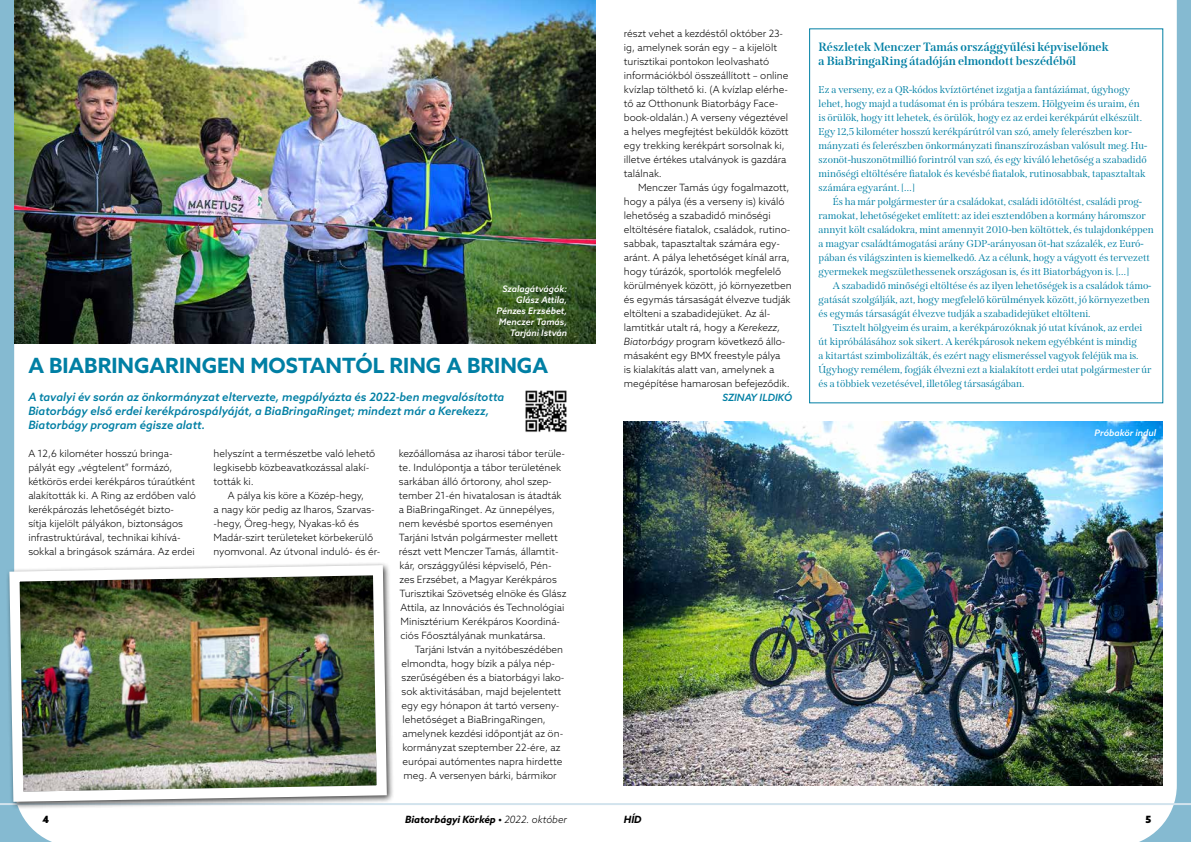
<style>
.page{position:relative;width:1191px;height:842px;background:#fff}
.page>*{position:absolute;margin:0;border:0;box-sizing:border-box;transform-origin:0 0}
.t1{font:700 21px "Azo Sans";color:#007fa4}
.t2{font:700 12px/14px "Span";color:#007fa4}
.t3{font:italic 500 11.5px/14px "Azo Sans";color:#007fa4}
.t4{font:300 10px/14px "Azo Sans";color:#000}
.t5{font:10px/14px "Span";color:#007fa4}
.t6{font:italic 700 10px "Azo Sans";color:#000}
.t7{font:italic 500 10px "Azo Sans";color:#007fa4}
.t8{font:900 10px "Azo Sans";color:#000}
.t9{font:italic 500 9px/11px "Azo Sans";color:#fff;text-align:right}
.s1{font-style:italic}
.s2{font-weight:300}
</style>
<div class="page">
<svg style="left:0;top:0;width:76px;height:842px"></svg>
<svg style="left:1115px;top:0;width:76px;height:842px"></svg>
<hr style="left:0;top:803px;width:1191px;height:2px;background:#d2e3ed">
<img style="left:14px;top:0;width:581px;height:343px">
<img style="left:4px;top:560px;width:388px;height:247px">
<img style="left:624px;top:422px;width:538px;height:363px">
<img style="left:525px;top:390px;width:42px;height:42px">
<p class="t9" style="left:496px;top:284px;width:72px">Szalagátvágók:<br>Glász Attila,<br>Pénzes Erzsébet,<br>Menczer Tamás,<br>Tarjáni István</p>
<h1 class="t1" style="left:28px;top:351px;width:521px">A BIABRINGARINGEN MOSTANTÓL RING A BRINGA</h1>
<p class="t3" style="left:28px;top:390px;width:477px">A tavalyi év során az önkormányzat eltervezte, megpályázta és 2022-ben megvalósította<br>Biatorbágy első erdei kerékpárospályáját, a BiaBringaRinget; mindezt már a Kerekezz,<br>Biatorbágy program égisze alatt.</p>
<p class="t4" style="left:28px;top:446px;width:169px">A 12,6 kilométer hosszú bringa&shy;pályát egy „végtelent” formázó, kétkörös erdei kerékpáros túraútként alakították ki. A Ring az erdőben való kerékpározás lehetőségét bizto-<br>sítja kijelölt pályákon, biztonságos infrastruktúrával, technikai kihívá&shy;sokkal a bringások számára. Az erdei</p>
<p class="t4" style="left:214px;top:446px;width:163px">helyszínt a természetbe való lehető legkisebb közbeavatkozással alakí&shy;tották ki.</p>
<p class="t4" style="left:399px;top:446px;width:169px">kezőállomása az iharosi tábor terüle&shy;te. Indulópontja a tábor területének sarkában álló őrtorony, ahol szep&shy;tember 21-én hivatalosan is átadták a BiaBringaRinget. Az ünnepélyes, nem kevésbé sportos eseményen Tarjáni István polgármester mellett részt vett Menczer Tamás, államtit&shy;kár, országgyűlési képviselő, Pén&shy;zes Erzsébet, a Magyar Kerékpáros Turisztikai Szövetség elnöke és Glász Attila, az Innovációs és Technológiai Minisztérium Kerékpáros Koordiná&shy;ciós Főosztályának munkatársa.</p>
<p class="t4" style="left:401px;top:642px;width:164px;text-indent:13px">Tarjáni István a nyitóbeszédében elmondta, hogy bízik a pálya nép&shy;szerűségében és a biatorbágyi lako&shy;sok aktivitásában, majd bejelentett egy egy hónapon át tartó verseny&shy;lehetőséget a BiaBringaRingen, amelynek kezdési időpontját az ön&shy;kormányzat szeptember 22-ére, az európai autómentes napra hirdette meg. A versenyen bárki, bármikor</p>
<p class="t4" style="left:214px;top:488px;width:168px;text-indent:14px">A pálya kis köre a Közép-hegy,<br>a nagy kör pedig az Iharos, Szarvas--hegy, Öreg-hegy, Nyakas-kő és Madár-szirt területeket körbekerülő nyomvonal. Az útvonal induló- és ér-</p>
<p class="t4" style="left:624px;top:26px;width:166px">részt vehet a kezdéstől október 23- ig, amelynek során egy – a kijelölt turisztikai pontokon leolvasható információkból összeállított – online kvízlap tölthető ki. (A kvízlap elérhe&shy;tő az Otthonunk Biatorbágy Face&shy;book-oldalán.) A verseny végeztével a helyes megfejtést beküldők között egy trekking kerékpárt sorsolnak ki, illetve értékes utalványok is gazdára találnak.</p>
<p class="t4" style="left:624px;top:180px;width:169px;text-indent:14px">Menczer Tamás úgy fogalmazott, hogy a pálya (és a verseny is) kiváló lehetőség a szabadidő minőségi eltöltésére fiatalok, családok, rutino&shy;sabbak, tapasztaltak számára egy&shy;aránt. A pálya lehetőséget kínál arra, hogy túrázók, sportolók megfelelő körülmények között, jó környezetben és egymás társaságát élvezve tudják eltölteni a szabadidejüket. Az ál&shy;lamtitkár utalt rá, hogy a <span class="s1">Kerekezz, Biatorbágy</span> program következő állo&shy;másaként egy BMX freestyle pálya<br>is kialakítás alatt van, amelynek a megépítése hamarosan befejeződik.</p>
<p class="t7" style="left:722px;top:391px;width:71px">SZINAY ILDIKÓ</p>
<p class="t2" style="left:818px;top:40px;width:291px">Részletek Menczer Tamás országgyűlési képviselőnek a BiaBringaRing átadóján elmondott beszédéből</p>
<p class="t5" style="left:818px;top:83px;width:330px">Ez a verseny, ez a QR-kódos kvíztörténet izgatja a fantáziámat, úgyhogy lehet, hogy majd a tudásomat én is próbára teszem. Hölgyeim és uraim, én is örülök, hogy itt lehetek, és örülök, hogy ez az erdei kerékpárút elkészült.<br>Egy 12,5 kilométer hosszú kerékpárútról van szó, amely felerészben kor&shy;mányzati és felerészben önkormányzati finanszírozásban valósult meg. Hu&shy;szonöt-huszonötmillió forintról van szó, és egy kiváló lehetőség a szabadidő minőségi eltöltésére fiatalok és kevésbé fiatalok, rutinosabbak, tapasztaltak számára egyaránt. […]</p>
<p class="t5" style="left:818px;top:195px;width:337px;text-indent:14px">És ha már polgármester úr a családokat, családi időtöltést, családi prog&shy;ramokat, lehetőségeket említett: az idei esztendőben a kormány háromszor annyit költ családokra, mint amennyit 2010-ben költöttek, és tulajdonképpen a magyar családtámogatási arány GDP-arányosan öt-hat százalék, ez Euró&shy;pában és világszinten is kiemelkedő. Az a célunk, hogy a vágyott és tervezett gyermekek megszülethessenek országosan is, és itt Biatorbágyon is. […]</p>
<p class="t5" style="left:818px;top:279px;width:334px;text-indent:14px">A szabadidő minőségi eltöltése és az ilyen lehetőségek is a családok támo&shy;gatását szolgálják, azt, hogy megfelelő körülmények között, jó környezetben és egymás társaságát élvezve tudják a szabadidejüket eltölteni.</p>
<p class="t5" style="left:818px;top:321px;width:334px;text-indent:14px">Tisztelt hölgyeim és uraim, a kerékpározóknak jó utat kívánok, az erdei út kipróbálásához sok sikert. A kerékpárosok nekem egyébként is mindig<br>a kitartást szimbolizálták, és ezért nagy elismeréssel vagyok feléjük ma is.<br>Úgyhogy remélem, fogják élvezni ezt a kialakított erdei utat polgármester úr és a többiek vezetésével, illetőleg társaságában.</p>
<p class="t9" style="left:1094px;top:427px;width:63px">Próbakör indul</p>
<p class="t8" style="left:43px;top:813px;width:8px">4</p>
<p class="t6" style="left:405px;top:813px;width:163px">Biatorbágyi Körkép • <span class="s2">2022. október</span></p>
<p class="t6" style="left:624px;top:813px;width:19px">HÍD</p>
<p class="t8" style="left:1145px;top:813px;width:7px">5</p>
</div>
